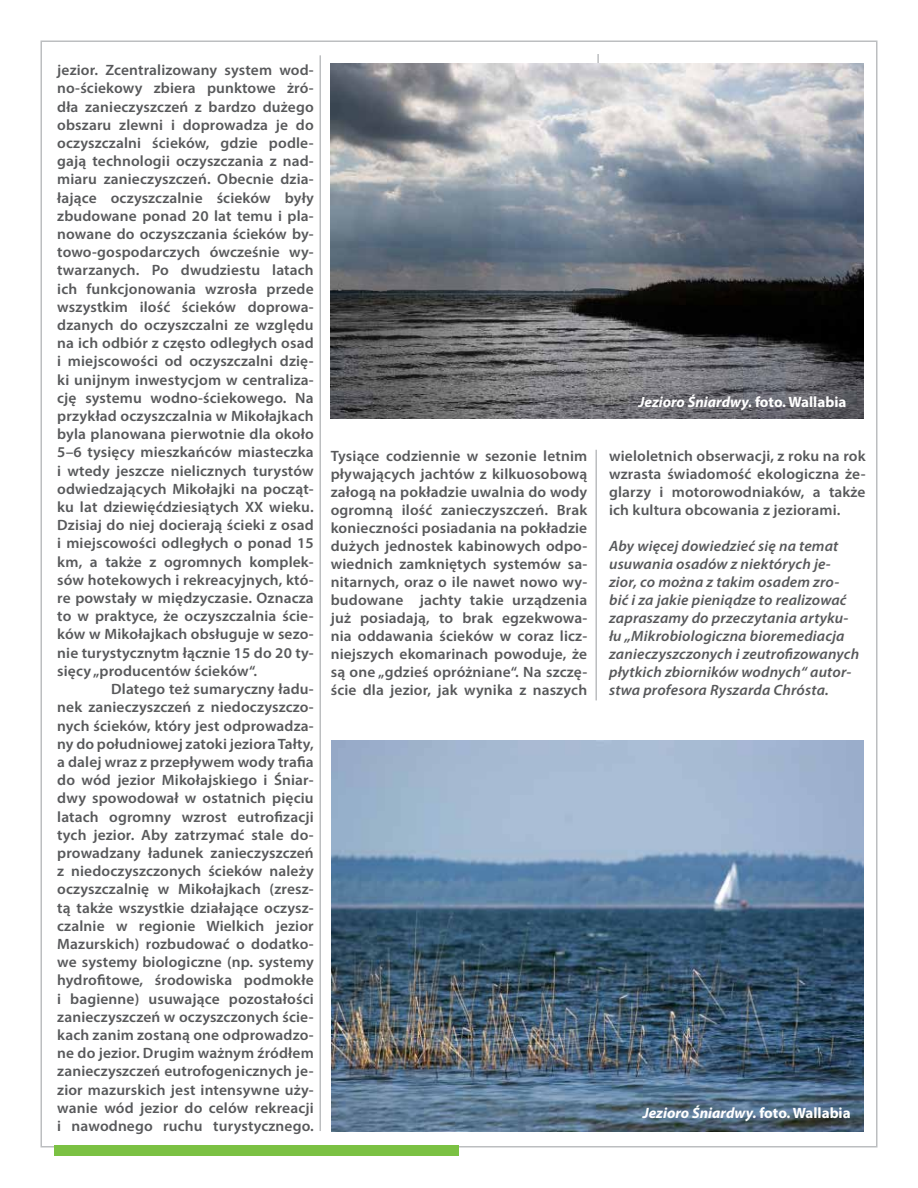
<style>
.page{position:relative;width:918px;height:1188px;background:#fff}
.page>*{position:absolute;margin:0;border:0;box-sizing:border-box;transform-origin:0 0}
.t1{font:600 15px/18.1px "Myriad Pro";letter-spacing:.01em;color:#58595b;text-align:justify}
.t2{font:italic 600 15px/18px "Myriad Pro";letter-spacing:.01em;color:#58595b}
.t3{font:italic 700 15px "Myriad Pro";color:#fff}
.s1{font-style:normal}
</style>
<div class="page">
<hr style="left:597px;top:54px;width:2px;height:175px;background:#bcbec0">
<hr style="left:320px;top:55px;width:1px;height:1076px;background:#bcbec0">
<div style="left:54px;top:1145px;width:405px;height:10px;background:#7bc143"></div>
<img style="left:332px;top:740px;width:531px;height:391px">
<img style="left:331px;top:64px;width:532px;height:355px">
<hr style="left:595px;top:450px;width:2px;height:250px;background:#bcbec0">
<p class="t1" style="left:57px;top:61px;width:258px">jezior. Zcentralizowany system wod&shy;no-ściekowy zbiera punktowe żró&shy;dła zanieczyszczeń z bardzo dużego obszaru zlewni i doprowadza je do oczyszczalni ścieków, gdzie podle&shy;gają technologii oczyszczania z nad&shy;miaru zanieczyszczeń. Obecnie dzia&shy;łające oczyszczalnie ścieków były zbudowane ponad 20 lat temu i pla&shy;nowane do oczyszczania ścieków by&shy;towo-gospodarczych ówcześnie wy&shy;twarzanych. Po dwudziestu latach ich funkcjonowania wzrosła przede wszystkim ilość ścieków doprowa&shy;dzanych do oczyszczalni ze względu na ich odbiór z często odległych osad i miejscowości od oczyszczalni dzię&shy;ki unijnym inwestycjom w centraliza&shy;cję systemu wodno-ściekowego. Na przykład oczyszczalnia w Mikołajkach byla planowana pierwotnie dla około 5–6 tysięcy mieszkańców miasteczka i wtedy jeszcze nielicznych turystów odwiedzających Mikołajki na począt&shy;ku lat dziewięćdziesiątych XX wieku.<br>Dzisiaj do niej docierają ścieki z osad i miejscowości odległych o ponad 15 km, a także z ogromnych komplek&shy;sów hotekowych i rekreacyjnych, któ&shy;re powstały w międzyczasie. Oznacza to w praktyce, że oczyszczalnia ście&shy;ków w Mikołajkach obsługuje w sezo&shy;nie turystycznytm łącznie 15 do 20 ty&shy;sięcy „producentów ścieków“.</p>
<p class="t1" style="left:57px;top:680px;width:258px;text-indent:54px">Dlatego też sumaryczny ładu&shy;nek zanieczyszczeń z niedoczyszczo&shy;nych ścieków, który jest odprowadza&shy;ny do południowej zatoki jeziora Tałty, a dalej wraz z przepływem wody trafia do wód jezior Mikołajskiego i Śniar&shy;dwy spowodował w ostatnich pięciu latach ogromny wzrost eutrofizacji tych jezior. Aby zatrzymać stale do&shy;prowadzany ładunek zanieczyszczeń z niedoczyszczonych ścieków należy oczyszczalnię w Mikołajkach (zresz&shy;tą także wszystkie działające oczysz&shy;czalnie w regionie Wielkich jezior Mazurskich) rozbudować o dodatko&shy;we systemy biologiczne (np. systemy hydrofitowe, środowiska podmokłe i bagienne) usuwające pozostałości zanieczyszczeń w oczyszczonych ście&shy;kach zanim zostaną one odprowadzo&shy;ne do jezior. Drugim ważnym źródłem zanieczyszczeń eutrofogenicznych je&shy;zior mazurskich jest intensywne uży&shy;wanie wód jezior do celów rekreacji i nawodnego ruchu turystycznego.</p>
<p class="t3" style="left:639px;top:392px;width:209px">Jezioro Śniardwy. <span class="s1">foto. Wallabia</span></p>
<p class="t1" style="left:331px;top:447px;width:258px">Tysiące codziennie w sezonie letnim pływających jachtów z kilkuosobową załogą na pokładzie uwalnia do wody ogromną ilość zanieczyszczeń. Brak konieczności posiadania na pokładzie dużych jednostek kabinowych odpo&shy;wiednich zamkniętych systemów sa&shy;nitarnych, oraz o ile nawet nowo wy&shy;budowane jachty takie urządzenia już posiadają, to brak egzekwowa&shy;nia oddawania ścieków w coraz licz&shy;niejszych ekomarinach powoduje, że są one „gdzieś opróżniane“. Na szczę&shy;ście dla jezior, jak wynika z naszych</p>
<p class="t1" style="left:609px;top:447px;width:258px">wieloletnich obserwacji, z roku na rok wzrasta świadomość ekologiczna że&shy;glarzy i motorowodniaków, a także ich kultura obcowania z jeziorami.</p>
<p class="t2" style="left:609px;top:537px;width:252px">Aby więcej dowiedzieć się na temat usuwania osadów z niektórych je&shy;zior, co można z takim osadem zro&shy;bić i za jakie pieniądze to realizować zapraszamy do przeczytania artyku&shy;łu „Mikrobiologiczna bioremediacja zanieczyszczonych i zeutrofizowanych płytkich zbiorników wodnych“ autor&shy;stwa profesora Ryszarda Chrósta.</p>
<p class="t3" style="left:643px;top:1103px;width:209px">Jezioro Śniardwy. <span class="s1">foto. Wallabia</span></p>
</div>
